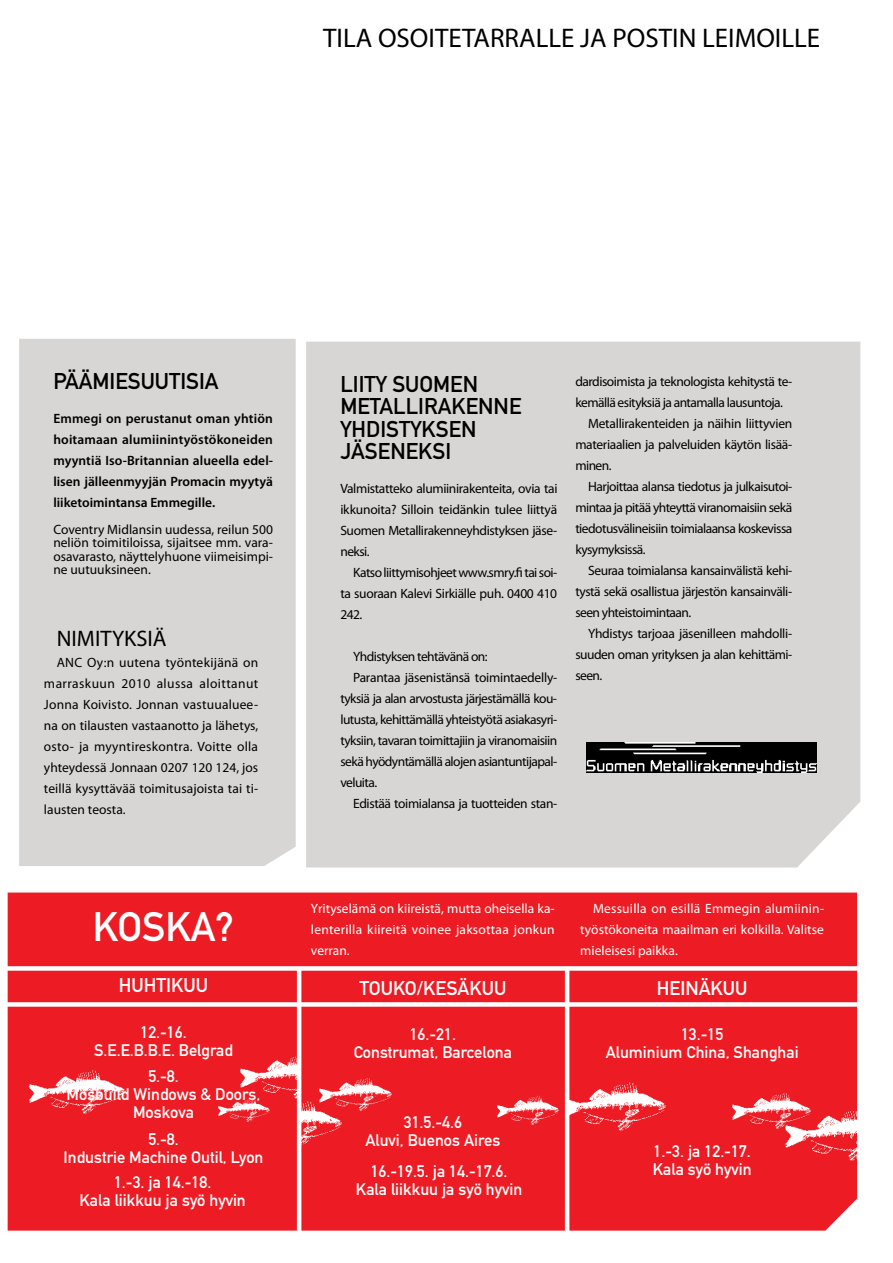
<style>
.page{position:relative;width:893px;height:1263px;background:#fff}
.page>*{position:absolute;margin:0;border:0;box-sizing:border-box;transform-origin:0 0}
.t1{font:40.5px "DIN Mittelschrift Std";color:#fff}
.t2{font:27px "Myriad Pro";color:#000}
.t3{font:22.5px/22.5px "DIN Mittelschrift Std";color:#000}
.t4{font:22.5px "Myriad Pro";color:#000}
.t5{font:19.5px "DIN Mittelschrift Std";color:#fff}
.t6{font:16.5px/18px "DIN Mittelschrift Std";color:#fff;text-align:center}
.t7{font:13.5px/21px "Myriad Pro";letter-spacing:-.035em;color:#000;text-align:justify}
.t8{font:13.5px/21px "Myriad Pro";letter-spacing:.005em;color:#fff;text-align:justify}
.t9{font:600 13.5px/21px "Myriad Pro";color:#000;text-align:justify}
</style>
<div class="page">
<div style="left:19px;top:339px;width:277px;height:527px;background:#d8d6d5"></div>
<div style="left:8px;top:892px;width:849px;height:338px;background:#ed1c24"></div>
<div style="left:0;top:966px;width:875px;height:5px;background:#fff"></div>
<hr style="left:297px;top:968px;width:4px;height:282px;background:#fff">
<hr style="left:565px;top:968px;width:4px;height:282px;background:#fff">
<div style="left:0;top:1002px;width:875px;height:5px;background:#fff"></div>
<img style="left:29px;top:1069px;width:97px;height:44px">
<img style="left:218px;top:1098px;width:52px;height:24px">
<img style="left:240px;top:1054px;width:57px;height:44px">
<img style="left:320px;top:1078px;width:71px;height:32px">
<img style="left:497px;top:1095px;width:62px;height:29px">
<img style="left:569px;top:1082px;width:96px;height:48px">
<img style="left:733px;top:1092px;width:77px;height:36px">
<img style="left:785px;top:1107px;width:73px;height:53px">
<div style="left:306px;top:342px;width:554px;height:525px;background:#d8d6d5"></div>
<img style="left:587px;top:742px;width:230px;height:30px">
<img style="left:301px;top:1101px;width:40px;height:44px">
<h2 class="t2" style="left:323px;top:21px;width:498px">TILA OSOITETARRALLE JA POSTIN LEIMOILLE</h2>
<h3 class="t3" style="left:53px;top:370px;width:52px">päämiesuutisia</h3>
<p class="t9" style="left:53px;top:407px;width:221px">Emmegi on perustanut oman yhtiön hoitamaan alumiinintyöstökoneiden myyntiä Iso-Britannian alueella edel&shy;lisen jälleenmyyjän Promacin myytyä liiketoimintansa Emmegille.</p>
<p class="t7" style="left:53px;top:522px;width:221px;line-height:13.5px">Coventry Midlansin uudessa, reilun 500 neliön toimitiloissa, sijaitsee mm. vara&shy;osavarasto, näyttelyhuone viimeisimpi&shy;ne uutuuksineen.</p>
<h3 class="t4" style="left:57px;top:624px;width:111px">NIMITYKSIÄ</h3>
<p class="t7" style="left:44px;top:651px;width:216px;text-indent:13px">ANC Oy:n uutena työntekijänä on marraskuun 2010 alussa aloittanut Jonna Koivisto. Jonnan vastuualuee&shy;na on tilausten vastaanotto ja lähetys, osto- ja myyntireskontra. Voitte olla yhteydessä Jonnaan 0207 120 124, jos teillä kysyttävää toimitusajoista tai ti&shy;lausten teosta.</p>
<h1 class="t1" style="left:93px;top:903px;width:25px">koska</h1>
<h1 class="t1" style="left:216px;top:903px;width:20px">?</h1>
<h3 class="t3" style="left:340px;top:372px;width:22px">Liity</h3>
<h3 class="t3" style="left:392px;top:372px;width:28px">Suomen</h3>
<h3 class="t3" style="left:340px;top:395px;width:29px">Metalli</h3>
<h3 class="t3" style="left:424px;top:395px;width:29px">rakenne</h3>
<h3 class="t3" style="left:340px;top:417px;width:53px">yhdistyksen jäseneksi</h3>
<p class="t7" style="left:340px;top:477px;width:219px">Valmistatteko alumiinirakenteita, ovia tai ikkunoita? Silloin teidänkin tulee liittyä Suomen Metallirakenneyhdistyksen jäse&shy;neksi.</p>
<p class="t7" style="left:340px;top:562px;width:218px;text-indent:13px">Katso liittymisohjeet www.smry.fi tai soi&shy;ta suoraan Kalevi Sirkiälle puh. 0400 410<br>242.</p>
<p class="t7" style="left:353px;top:646px;width:136px">Yhdistyksen tehtävänä on:</p>
<p class="t7" style="left:353px;top:667px;width:206px">Parantaa jäsenistänsä toimintaedelly-</p>
<p class="t7" style="left:340px;top:688px;width:218px">tyksiä ja alan arvostusta järjestämällä kou-</p>
<p class="t7" style="left:340px;top:709px;width:218px">lutusta, kehittämällä yhteistyötä asiakasyri-</p>
<p class="t7" style="left:340px;top:730px;width:218px">tyksiin, tavaran toimittajiin ja viranomaisiin</p>
<p class="t7" style="left:340px;top:751px;width:218px">sekä hyödyntämällä alojen asiantuntijapal-</p>
<p class="t7" style="left:340px;top:772px;width:38px">veluita.</p>
<p class="t7" style="left:353px;top:793px;width:206px">Edistää toimialansa ja tuotteiden stan-</p>
<p class="t7" style="left:575px;top:370px;width:218px">dardisoimista ja teknologista kehitystä te-</p>
<p class="t7" style="left:575px;top:391px;width:209px">kemällä esityksiä ja antamalla lausuntoja.</p>
<p class="t7" style="left:588px;top:412px;width:206px">Metallirakenteiden ja näihin liittyvien</p>
<p class="t7" style="left:575px;top:433px;width:218px">materiaalien ja palveluiden käytön lisää-</p>
<p class="t7" style="left:575px;top:454px;width:38px">minen.</p>
<p class="t7" style="left:588px;top:475px;width:206px">Harjoittaa alansa tiedotus ja julkaisutoi-</p>
<p class="t7" style="left:575px;top:496px;width:218px">mintaa ja pitää yhteyttä viranomaisiin sekä</p>
<p class="t7" style="left:575px;top:517px;width:218px">tiedotusvälineisiin toimialaansa koskevissa</p>
<p class="t7" style="left:575px;top:538px;width:72px">kysymyksissä.</p>
<p class="t7" style="left:588px;top:559px;width:206px">Seuraa toimialansa kansainvälistä kehi-</p>
<p class="t7" style="left:575px;top:580px;width:218px">tystä sekä osallistua järjestön kansainväli-</p>
<p class="t7" style="left:575px;top:601px;width:117px">seen yhteistoimintaan.</p>
<p class="t7" style="left:588px;top:622px;width:206px">Yhdistys tarjoaa jäsenilleen mahdolli-</p>
<p class="t7" style="left:575px;top:643px;width:218px">suuden oman yrityksen ja alan kehittämi-</p>
<p class="t7" style="left:575px;top:665px;width:28px">seen.</p>
<p class="t8" style="left:311px;top:897px;width:245px">Yrityselämä on kiireistä, mutta oheisella ka&shy;lenterilla kiireitä voinee jaksottaa jonkun verran.</p>
<p class="t8" style="left:580px;top:897px;width:245px;text-indent:13px">Messuilla on esillä Emmegin alumiinin&shy;työstökoneita maailman eri kolkilla. Valitse mieleisesi paikka.</p>
<h3 class="t5" style="left:359px;top:976px;width:148px">TOUKO/KESÄKUU</h3>
<p class="t6" style="left:354px;top:1025px;width:160px">16.-21.<br>Construmat, Barcelona</p>
<h3 class="t5" style="left:119px;top:974px;width:91px">HUHTIKUU</h3>
<p class="t6" style="left:94px;top:1023px;width:140px">12.-16.<br>S.E.E.B.B.E. Belgrad</p>
<p class="t6" style="left:67px;top:1068px;width:195px">5.-8.<br>Mosbuild Windows &amp; Doors,<br>Moskova</p>
<p class="t6" style="left:64px;top:1130px;width:201px">5.-8.<br>Industrie Machine Outil, Lyon</p>
<p class="t6" style="left:365px;top:1113px;width:136px">31.5.-4.6<br>Aluvi, Buenos Aires</p>
<p class="t6" style="left:80px;top:1174px;width:168px">1.-3. ja 14.-18.<br>Kala liikkuu ja syö hyvin</p>
<p class="t6" style="left:356px;top:1162px;width:168px">16.-19.5. ja 14.-17.6.<br>Kala liikkuu ja syö hyvin</p>
<h3 class="t5" style="left:657px;top:976px;width:92px">HEINÄKUU</h3>
<p class="t6" style="left:606px;top:1025px;width:195px">13.-15<br>Aluminium China, Shanghai</p>
<p class="t6" style="left:653px;top:1142px;width:100px;text-align:left">1.-3. ja 12.-17.<br>Kala syö hyvin</p>
</div>
